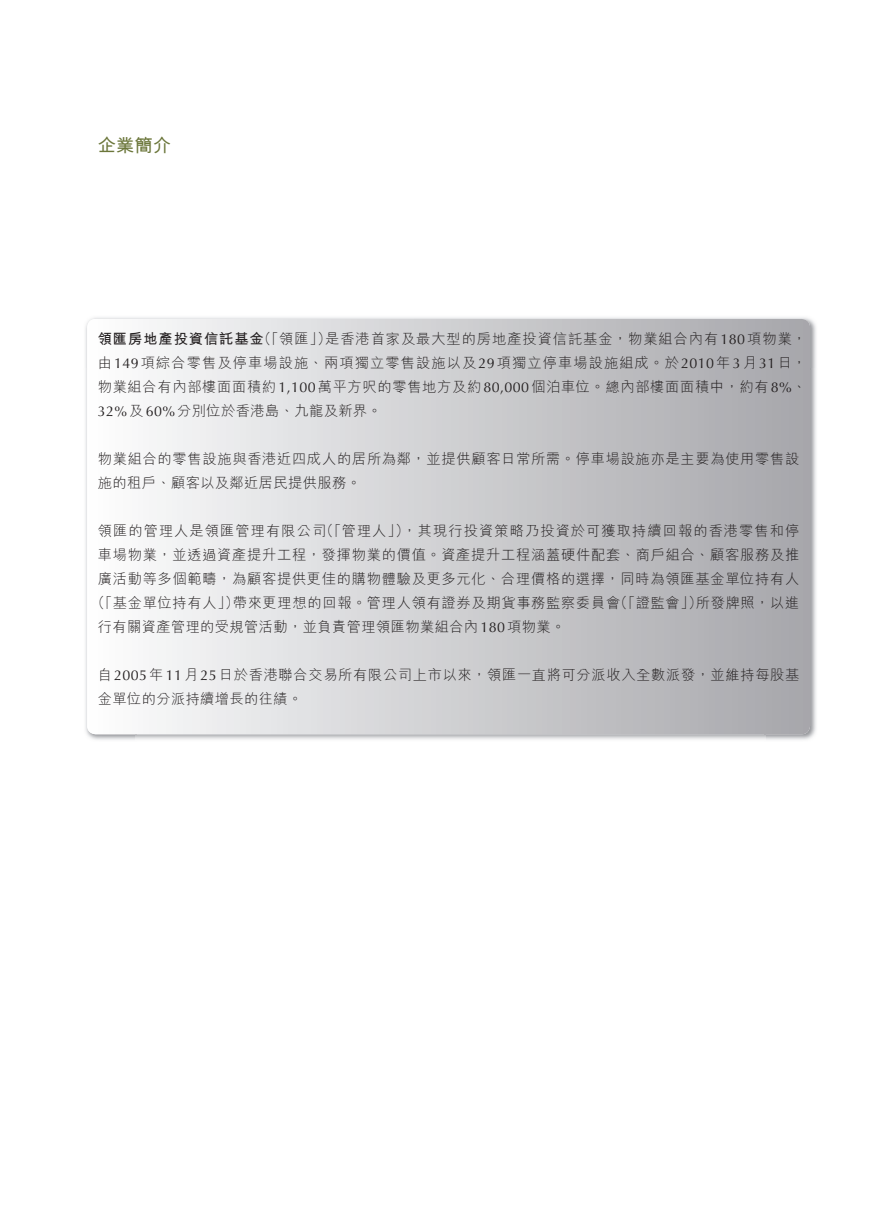
<style>
.page{position:relative;width:893px;height:1212px;background:#fff}
.page>*{position:absolute;margin:0;border:0;box-sizing:border-box;transform-origin:0 0}
.t1{font:18px "M Hei HK Bold E Ten B5 H";color:#6b763a}
.t2{font:14.25px/24px "M Hei HK Light E Ten B5 H";letter-spacing:.05em;color:#231f20}
.t3{font:14.25px "M Hei HK Light E Ten B5 H";letter-spacing:.075em;color:#231f20}
.t4{font:14.25px "M Hei HK Light E Ten B5 H";letter-spacing:.03em;color:#231f20}
.s1{font-family:"M Hei HK Bold E Ten B5 H"}
.s2{font-family:"Optima"}
</style>
<div class="page">
<img style="left:85px;top:317px;width:731px;height:51px">
<img style="left:85px;top:368px;width:50px;height:372px">
<img style="left:766px;top:368px;width:50px;height:372px">
<div style="left:87px;top:319px;width:723px;height:415px;background:linear-gradient(to right,#fcfdfd,#a5a5aa);border-radius:9px"></div>
<p class="t1" style="left:98px;top:138px;width:75px">企業簡介</p>
<p class="t2" style="left:98px;top:329px;width:710px;text-align:justify"><span class="s1">領匯房地產投資信託基金</span>（「領匯」）是香港首家及最大型的房地產投資信託基金，物業組合內有<span class="s2">180</span>項物業，由<span class="s2">149</span>項綜合零售及停車場設施、兩項獨立零售設施以及<span class="s2">29</span>項獨立停車場設施組成。於<span class="s2">2010</span>年<span class="s2">3</span>月<span class="s2">31</span>日，物業組合有內部樓面面積約<span class="s2">1,100</span>萬平方呎的零售地方及約<span class="s2">80,000</span>個泊車位。總內部樓面面積中，約有<span class="s2">8%</span>、<span class="s2">32%</span>及<span class="s2">60%</span>分別位於香港島、九龍及新界。</p>
<p class="t2" style="left:98px;top:449px;width:703px">物業組合的零售設施與香港近四成人的居所為鄰，並提供顧客日常所需。停車場設施亦是主要為使用零售設施的租戶、顧客以及鄰近居民提供服務。</p>
<p class="t3" style="left:98px;top:525px;width:703px">領匯的管理人是領匯管理有限公司（「管理人」），其現行投資策略乃投資於可獲取持續回報的香港零售和停</p>
<p class="t2" style="left:98px;top:545px;width:703px">車場物業，並透過資產提升工程，發揮物業的價值。資產提升工程涵蓋硬件配套、商戶組合、顧客服務及推</p>
<p class="t2" style="left:98px;top:569px;width:703px">廣活動等多個範疇，為顧客提供更佳的購物體驗及更多元化、合理價格的選擇，同時為領匯基金單位持有人</p>
<p class="t2" style="left:91px;top:593px;width:710px">（「基金單位持有人」）帶來更理想的回報。管理人領有證券及期貨事務監察委員會（「證監會」）所發牌照，以進</p>
<p class="t4" style="left:98px;top:621px;width:469px">行有關資產管理的受規管活動，並負責管理領匯物業組合內<span class="s2">180</span>項物業。</p>
<p class="t2" style="left:98px;top:665px;width:703px">自<span class="s2">2005</span>年<span class="s2">11</span>月<span class="s2">25</span>日於香港聯合交易所有限公司上市以來，領匯一直將可分派收入全數派發，並維持每股基金單位的分派持續增長的往績。</p>
</div>
